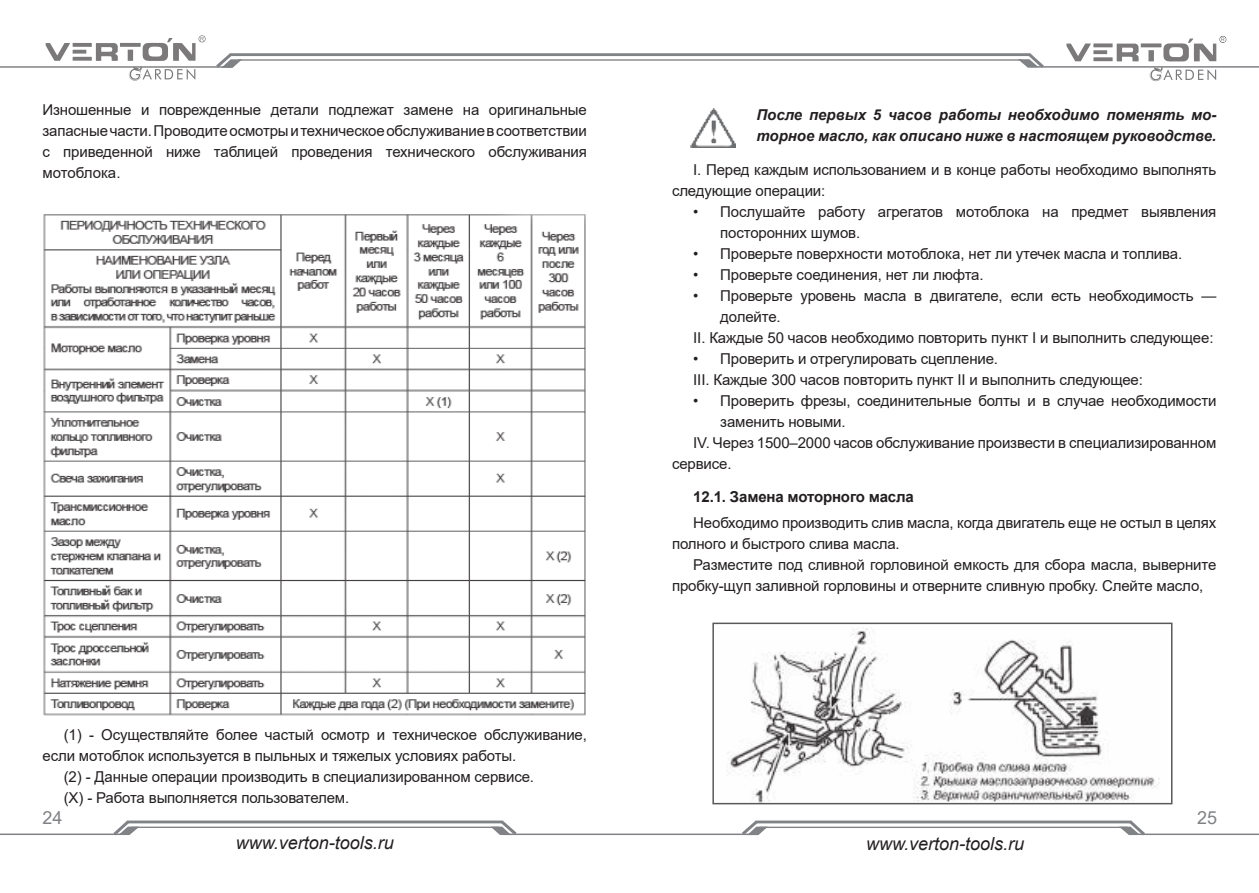
<style>
.page{position:relative;width:1259px;height:893px;background:#fff}
.page>*{position:absolute;margin:0;border:0;box-sizing:border-box;transform-origin:0 0}
.t1{font:italic 18px "Arial";color:#231f20}
.t2{font:18px "Arial";color:#808285}
.t3{font:15px/21px "Arial";letter-spacing:-.01em;color:#231f20}
.t4{font:italic 700 15px/21px "Arial";color:#231f20}
.t5{font:700 15px "Arial";letter-spacing:-.01em;color:#231f20}
</style>
<div class="page">
<hr style="left:230px;top:53px;width:800px;height:3px;background:#808285">
<hr style="left:238px;top:59px;width:784px;height:2px;background:#808285">
<hr style="left:1027px;top:66px;width:232px;height:2px;background:#808285">
<svg style="left:1018px;top:53px;width:29px;height:15px"></svg>
<hr style="left:0;top:66px;width:232px;height:2px;background:#808285">
<svg style="left:213px;top:53px;width:29px;height:15px"></svg>
<svg style="left:1066px;top:36px;width:160px;height:46px"></svg>
<svg style="left:45px;top:35px;width:161px;height:46px"></svg>
<hr style="left:755px;top:821px;width:376px;height:2px;background:#808285">
<hr style="left:759px;top:827px;width:368px;height:1px;background:#808285">
<hr style="left:1128px;top:833px;width:131px;height:2px;background:#808285">
<svg style="left:1119px;top:820px;width:29px;height:16px"></svg>
<hr style="left:503px;top:833px;width:255px;height:2px;background:#808285">
<svg style="left:738px;top:820px;width:30px;height:16px"></svg>
<hr style="left:127px;top:820px;width:376px;height:3px;background:#808285">
<hr style="left:131px;top:827px;width:368px;height:1px;background:#808285">
<hr style="left:0;top:833px;width:130px;height:2px;background:#808285">
<svg style="left:110px;top:820px;width:29px;height:16px"></svg>
<svg style="left:490px;top:820px;width:30px;height:16px"></svg>
<img style="left:43px;top:214px;width:543px;height:502px">
<img style="left:690px;top:108px;width:45px;height:39px">
<img style="left:728px;top:627px;width:432px;height:174px">
<div style="left:712px;top:623px;width:460px;height:181px;border:2px solid #58595b"></div>
<p class="t3" style="left:43px;top:99px;width:546px;text-align:justify">Изношенные и поврежденные детали подлежат замене на оригинальные запасные части. Проводите осмотры и техническое обслуживание в соответствии с приведенной ниже таблицей проведения технического обслуживания мотоблока.</p>
<p class="t3" style="left:64px;top:724px;width:524px">(1) - Осуществляйте более частый осмотр и техническое обслуживание,</p>
<p class="t3" style="left:43px;top:745px;width:475px">если мотоблок используется в пыльных и тяжелых условиях работы.</p>
<p class="t3" style="left:64px;top:766px;width:472px">(2) - Данные операции производить в специализированном сервисе.</p>
<p class="t3" style="left:64px;top:787px;width:287px">(Х) - Работа выполняется пользователем.</p>
<p class="t4" style="left:756px;top:105px;width:462px">После первых 5 часов работы необходимо поменять мо&shy;торное масло, как описано ниже в настоящем руководстве.</p>
<p class="t3" style="left:672px;top:159px;width:546px;text-indent:21px">I. Перед каждым использованием и в конце работы необходимо выполнять следующие операции:</p>
<p class="t3" style="left:720px;top:201px;width:497px;text-indent:-27px">• Послушайте работу агрегатов мотоблока на предмет выявления посторонних шумов.</p>
<p class="t3" style="left:693px;top:243px;width:490px">• Проверьте поверхности мотоблока, нет ли утечек масла и топлива.</p>
<p class="t3" style="left:693px;top:264px;width:292px">• Проверьте соединения, нет ли люфта.</p>
<p class="t3" style="left:693px;top:285px;width:524px">• Проверьте уровень масла в двигателе, если есть необходимость —</p>
<p class="t3" style="left:720px;top:306px;width:62px">долейте.</p>
<p class="t3" style="left:693px;top:327px;width:522px">II. Каждые 50 часов необходимо повторить пункт I и выполнить следующее:</p>
<p class="t3" style="left:693px;top:348px;width:451px">• Проверить и отрегулировать сцепление.<br>III. Каждые 300 часов повторить пункт II и выполнить следующее:</p>
<p class="t3" style="left:693px;top:390px;width:524px">• Проверить фрезы, соединительные болты и в случае необходимости</p>
<p class="t3" style="left:720px;top:411px;width:127px">заменить новыми.</p>
<p class="t3" style="left:693px;top:432px;width:524px">IV. Через 1500–2000 часов обслуживание произвести в специализированном</p>
<p class="t3" style="left:672px;top:453px;width:61px">сервисе.</p>
<p class="t5" style="left:693px;top:487px;width:222px">12.1. Замена моторного масла</p>
<p class="t3" style="left:672px;top:512px;width:546px;text-indent:21px">Необходимо производить слив масла, когда двигатель еще не остыл в целях полного и быстрого слива масла.</p>
<p class="t3" style="left:672px;top:554px;width:546px;text-indent:21px">Разместите под сливной горловиной емкость для сбора масла, выверните пробку-щуп заливной горловины и отверните сливную пробку. Слейте масло,</p>
<p class="t2" style="left:43px;top:807px;width:22px">24</p>
<p class="t2" style="left:1197px;top:807px;width:22px">25</p>
<p class="t1" style="left:236px;top:832px;width:160px">www.verton-tools.ru</p>
<p class="t1" style="left:866px;top:833px;width:160px">www.verton-tools.ru</p>
</div>
